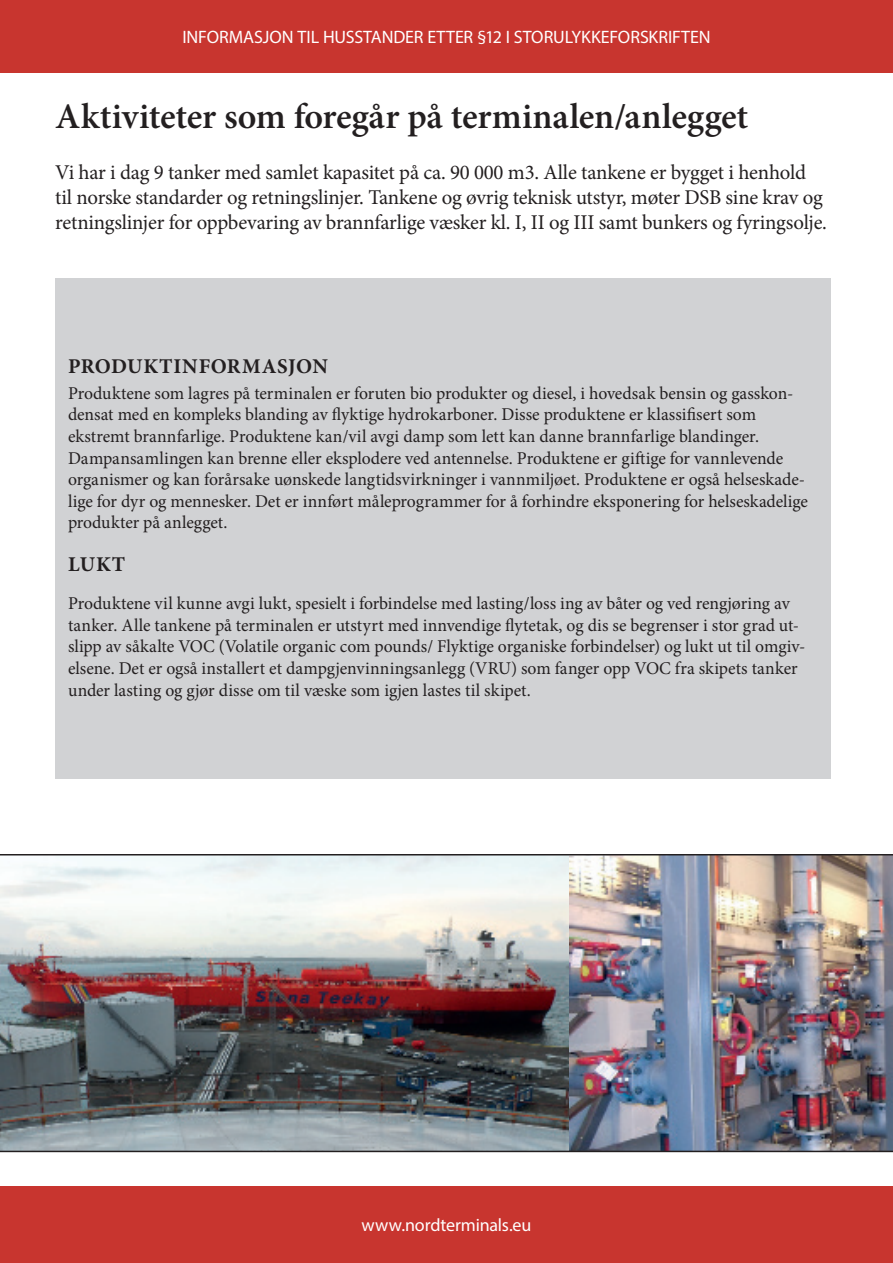
<style>
.page{position:relative;width:893px;height:1263px;background:#fff}
.page>*{position:absolute;margin:0;border:0;box-sizing:border-box;transform-origin:0 0}
.t1{font:600 36px "Minion Pro";letter-spacing:-.005em;color:#231f20}
.t2{font:21px/25.2px "Minion Pro";letter-spacing:-.01em;color:#231f20}
.t3{font:700 21px "Minion Pro";letter-spacing:.025em;color:#231f20}
.t4{font:18px/21.6px "Minion Pro";letter-spacing:-.005em;color:#231f20}
.t5{font:18px "Myriad Pro";letter-spacing:-.005em;color:#fff}
</style>
<div class="page">
<div style="left:55px;top:279px;width:776px;height:500px;background:#d1d2d4"></div>
<img style="left:0;top:855px;width:893px;height:296px">
<hr style="left:0;top:854px;width:893px;height:1px;background:#231f20">
<hr style="left:0;top:1151px;width:893px;height:1px;background:#231f20">
<div style="left:0;top:0;width:893px;height:72px;background:#c8352f"></div>
<div style="left:0;top:1186px;width:893px;height:77px;background:#c8352f"></div>
<p class="t5" style="left:182px;top:26px;width:530px">INFORMASJON TIL HUSSTANDER ETTER §12 I STORULYKKEFORSKRIFTEN</p>
<h1 class="t1" style="left:55px;top:92px;width:694px">Aktiviteter som foregår på terminalen/anlegget</h1>
<p class="t2" style="left:55px;top:160px;width:773px">Vi har i dag 9 tanker med samlet kapasitet på ca. 90 000 m3. Alle tankene er bygget i henhold til norske standarder og retningslinjer. Tankene og øvrig teknisk utstyr, møter DSB sine krav og retningslinjer for oppbevaring av brannfarlige væsker kl. I, II og III samt bunkers og fyringsolje.</p>
<p class="t3" style="left:68px;top:351px;width:261px">PRODUKTINFORMASJON</p>
<p class="t4" style="left:68px;top:382px;width:741px">Produktene som lagres på terminalen er foruten bio produkter og diesel, i hovedsak bensin og gasskon&shy;densat med en kompleks blanding av flyktige hydrokarboner. Disse produktene er klassifisert som ekstremt brannfarlige. Produktene kan/vil avgi damp som lett kan danne brannfarlige blandinger.<br>Dampansamlingen kan brenne eller eksplodere ved antennelse. Produktene er giftige for vannlevende organismer og kan forårsake uønskede langtidsvirkninger i vannmiljøet. Produktene er også helseskade&shy;lige for dyr og mennesker. Det er innført måleprogrammer for å forhindre eksponering for helseskadelige produkter på anlegget.</p>
<p class="t3" style="left:68px;top:549px;width:59px">LUKT</p>
<p class="t4" style="left:68px;top:593px;width:739px">Produktene vil kunne avgi lukt, spesielt i forbindelse med lasting/loss ing av båter og ved rengjøring av tanker. Alle tankene på terminalen er utstyrt med innvendige flytetak, og dis se begrenser i stor grad ut&shy;slipp av såkalte VOC (Volatile organic com pounds/ Flyktige organiske forbindelser) og lukt ut til omgiv&shy;elsene. Det er også installert et dampgjenvinningsanlegg (VRU) som fanger opp VOC fra skipets tanker under lasting og gjør disse om til væske som igjen lastes til skipet.</p>
<p class="t5" style="left:362px;top:1214px;width:171px">www.nordterminals.eu</p>
</div>
